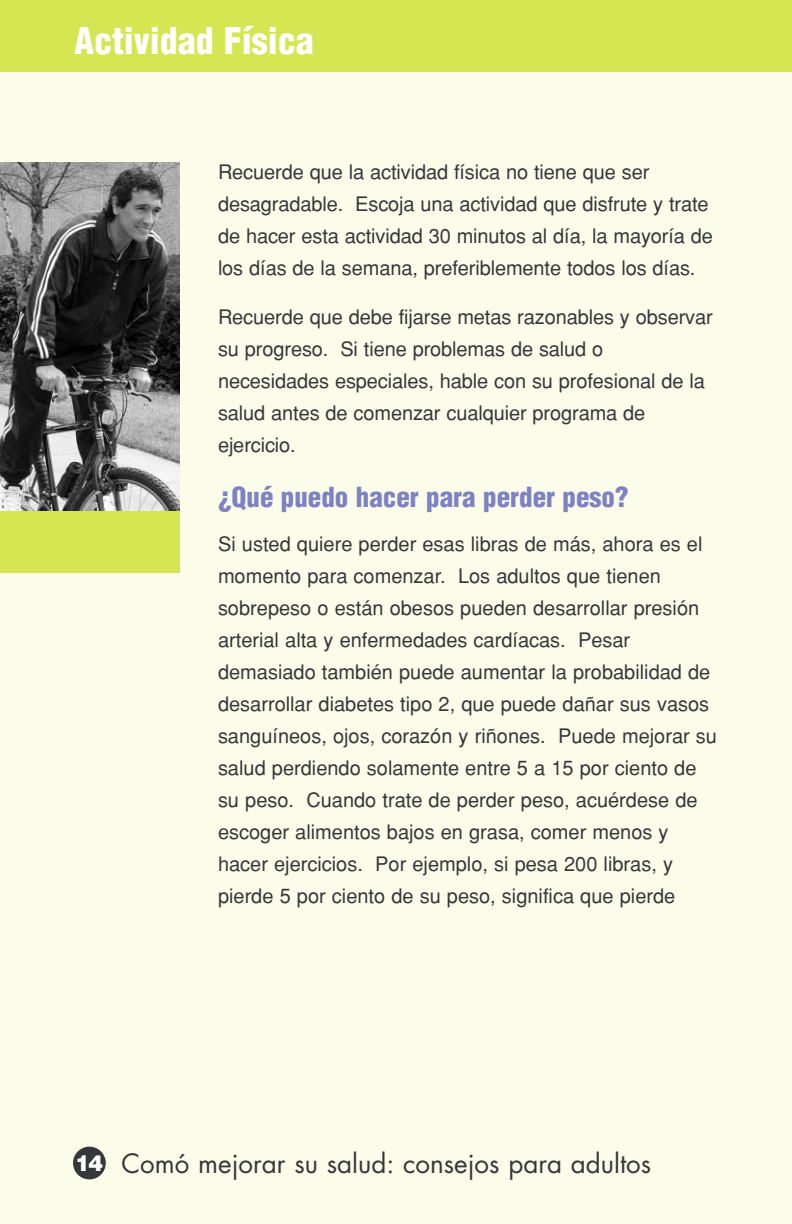
<style>
.page{position:relative;width:792px;height:1224px;background:#fbfcea}
.page>*{position:absolute;margin:0;border:0;box-sizing:border-box;transform-origin:0 0}
.t1{font:900 condensed 36px "Helvetica";color:#fff}
.t2{font:900 condensed 27px "Helvetica";color:#7d83c2}
.t3{font:26px "Futura";color:#353739}
.t4{font:20px/32px "Helvetica";color:#353739}
.s1{font-family:"Helvetica";font-weight:900;font-size:22px;color:#fff}
</style>
<div class="page">
<div style="left:0;top:0;width:792px;height:72px;background:#d4e753"></div>
<div style="left:73px;top:1147px;width:33px;height:32px;background:#353739;border-radius:50%"></div>
<div style="left:0;top:506px;width:180px;height:66px;background:#d4e753"></div>
<img style="left:0;top:162px;width:180px;height:348px">
<h1 class="t1" style="left:74px;top:29px;width:241px">Actividad Física</h1>
<p class="t4" style="left:218px;top:158px;width:497px">Recuerde que la actividad física no tiene que ser desagradable. Escoja una actividad que disfrute y trate de hacer esta actividad 30 minutos al día, la mayoría de los días de la semana, preferiblemente todos los días.</p>
<p class="t4" style="left:218px;top:303px;width:496px">Recuerde que debe fijarse metas razonables y observar su progreso. Si tiene problemas de salud o necesidades especiales, hable con su profesional de la salud antes de comenzar cualquier programa de ejercicio.</p>
<h2 class="t2" style="left:218px;top:488px;width:412px">¿Qué puedo hacer para perder peso?</h2>
<p class="t4" style="left:218px;top:530px;width:501px">Si usted quiere perder esas libras de más, ahora es el momento para comenzar. Los adultos que tienen sobrepeso o están obesos pueden desarrollar presión arterial alta y enfermedades cardíacas. Pesar demasiado también puede aumentar la probabilidad de desarrollar diabetes tipo 2, que puede dañar sus vasos sanguíneos, ojos, corazón y riñones. Puede mejorar su salud perdiendo solamente entre 5 a 15 por ciento de su peso. Cuando trate de perder peso, acuérdese de escoger alimentos bajos en grasa, comer menos y hacer ejercicios. Por ejemplo, si pesa 200 libras, y pierde 5 por ciento de su peso, significa que pierde</p>
<h3 class="t3" style="left:75px;top:1151px;width:577px"><span class="s1">14</span> Comó mejorar su salud: consejos para adultos</h3>
</div>
